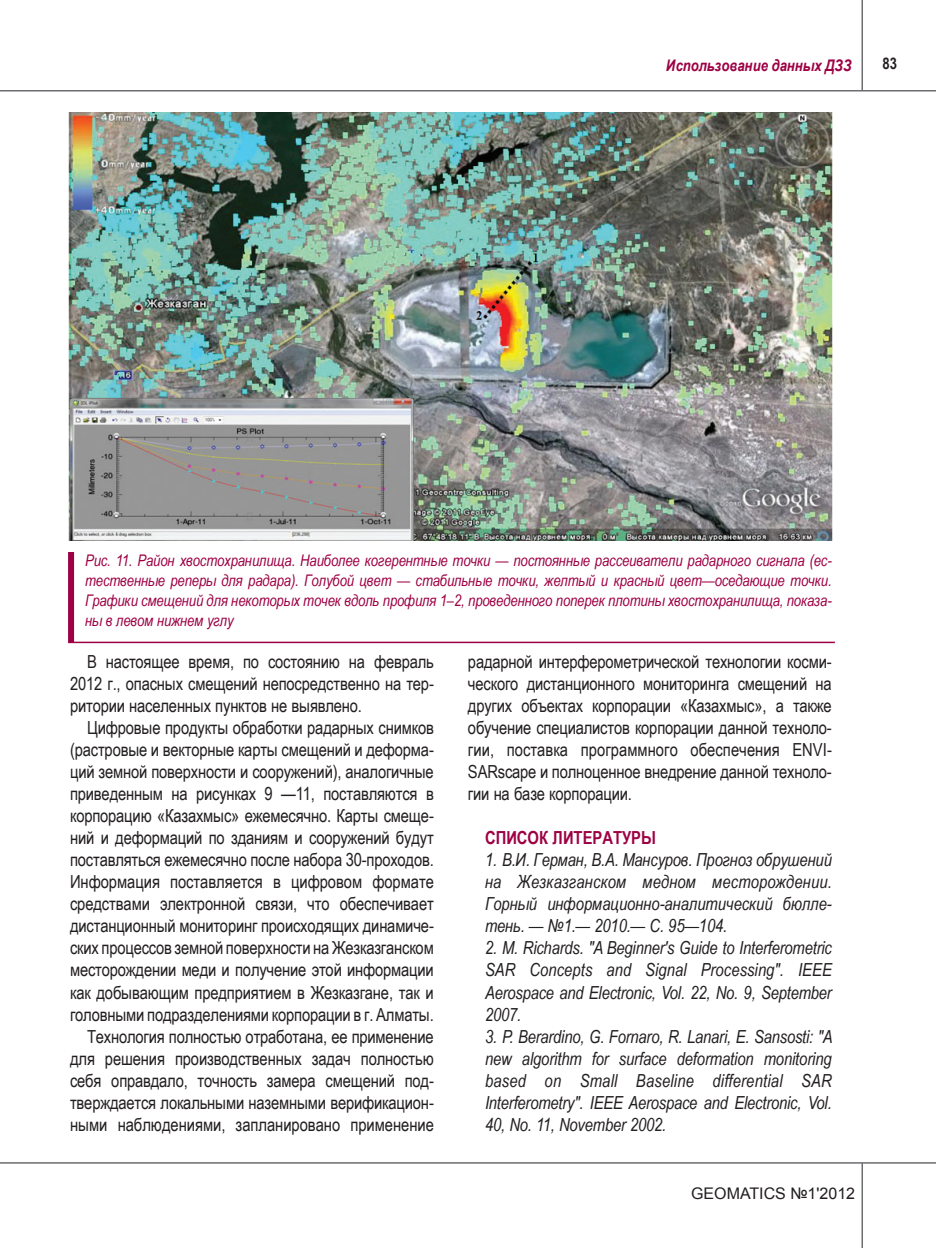
<style>
.page{position:relative;width:936px;height:1248px;background:#fff}
.page>*{position:absolute;margin:0;border:0;box-sizing:border-box;transform-origin:0 0}
.tekst{font:18px/22px "Arial Narrow";letter-spacing:-.01em;color:#231f20;text-align:justify}
.t1{font:italic 18px/22px "Arial Narrow";letter-spacing:-.01em;color:#231f20;text-align:justify}
.zag_IDZ{font:700 18px "Arial Narrow";color:#9d0144}
.t2{font:italic 16px/20px "Arial Narrow";letter-spacing:-.01em;color:#9d0144;text-align:justify}
.t3{font:italic 700 16px "Arial Narrow";color:#9d0144}
.t4{font:16px "Arial";color:#231f20}
.t5{font:700 16px "Arial Narrow";color:#231f20}
</style>
<div class="page">
<hr style="left:861px;top:0;width:1px;height:91px;background:#6c6d70">
<hr style="left:861px;top:1162px;width:1px;height:85px;background:#6c6d70">
<hr style="left:0;top:90px;width:935px;height:1px;background:#6c6d70">
<hr style="left:0;top:1161px;width:935px;height:2px;background:#6c6d70">
<hr style="left:68px;top:641px;width:766px;height:2px;background:#9d0144">
<div style="left:68px;top:552px;width:6px;height:90px;background:#9d0144"></div>
<img style="left:68px;top:113px;width:764px;height:427px">
<p class="t3" style="left:666px;top:53px;width:187px">Использование данных ДЗЗ</p>
<p class="t5" style="left:882px;top:51px;width:16px">83</p>
<p class="t2" style="left:85px;top:549px;width:748px">Рис. 11. Район хвостохранилища. Наиболее когерентные точки — постоянные рассеиватели радарного сигнала (ес&shy;тественные реперы для радара). Голубой цвет — стабильные точки, желтый и красный цвет—оседающие точки.<br>Графики смещений для некоторых точек вдоль профиля 1–2, проведенного поперек плотины хвостохранилища, показа&shy;ны в левом нижнем углу</p>
<p class="tekst" style="left:70px;top:650px;width:365px;text-indent:17px">В настоящее время, по состоянию на февраль 2012 г., опасных смещений непосредственно на тер&shy;ритории населенных пунктов не выявлено.</p>
<p class="tekst" style="left:70px;top:716px;width:365px;text-indent:17px">Цифровые продукты обработки радарных снимков (растровые и векторные карты смещений и деформа&shy;ций земной поверхности и сооружений), аналогичные приведенным на рисунках 9 —11, поставляются в корпорацию «Казахмыс» ежемесячно. Карты смеще&shy;ний и деформаций по зданиям и сооружений будут поставляться ежемесячно после набора 30-проходов.<br>Информация поставляется в цифровом формате средствами электронной связи, что обеспечивает дистанционный мониторинг происходящих динамиче&shy;ских процессов земной поверхности на Жезказганском месторождении меди и получение этой информации как добывающим предприятием в Жезказгане, так и головными подразделениями корпорации в г. Алматы.</p>
<p class="tekst" style="left:70px;top:1024px;width:365px;text-indent:17px">Технология полностью отработана, ее применение для решения производственных задач полностью себя оправдало, точность замера смещений под&shy;тверждается локальными наземными верификацион&shy;ными наблюдениями, запланировано применение</p>
<p class="tekst" style="left:468px;top:650px;width:365px">радарной интерферометрической технологии косми&shy;ческого дистанционного мониторинга смещений на других объектах корпорации «Казахмыс», а также обучение специалистов корпорации данной техноло&shy;гии, поставка программного обеспечения ENVI-SARscape и полноценное внедрение данной техноло&shy;гии на базе корпорации.</p>
<p class="zag_IDZ" style="left:485px;top:824px;width:172px">СПИСОК ЛИТЕРАТУРЫ</p>
<p class="t1" style="left:485px;top:848px;width:348px">1. В.И. Герман, В.А. Мансуров. Прогноз обрушений на Жезказганском медном месторождении.<br>Горный информационно-аналитический бюлле&shy;тень. — №1.— 2010.— С. 95—104.</p>
<p class="t1" style="left:485px;top:936px;width:348px">2. M. Richards. "A Beginner's Guide to Interferometric SAR Concepts and Signal Processing". IEEE Aerospace and Electronic, Vol. 22, No. 9, September 2007.</p>
<p class="t1" style="left:485px;top:1024px;width:349px">3. P. Berardino, G. Fornaro, R. Lanari, E. Sansosti: "A new algorithm for surface deformation monitoring based on Small Baseline differential SAR Interferometry". IEEE Aerospace and Electronic, Vol.<br>40, No. 11, November 2002.</p>
<p class="t4" style="left:691px;top:1182px;width:165px">GEOMATICS №1'2012</p>
</div>
